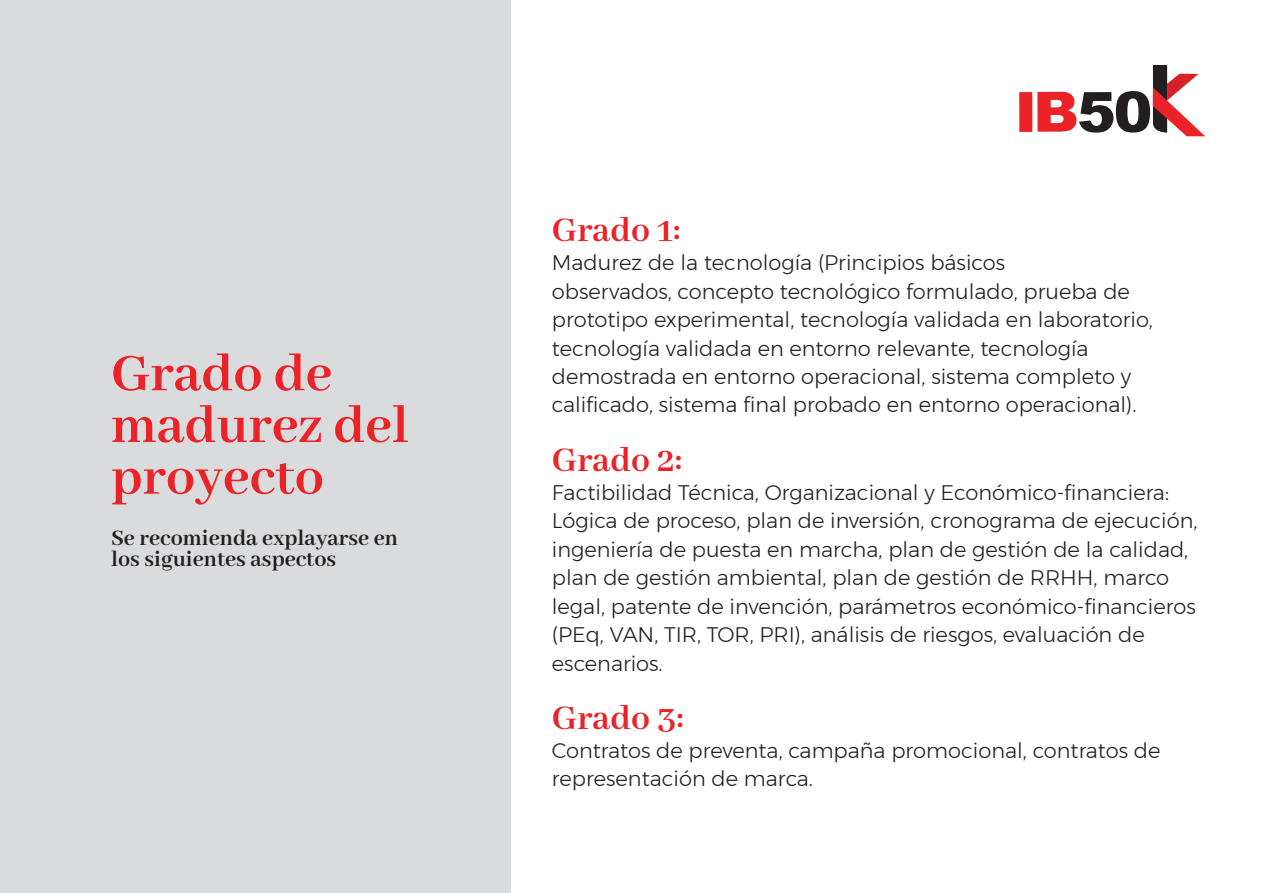
<style>
.page{position:relative;width:1263px;height:893px;background:#fff}
.page>*{position:absolute;margin:0;border:0;box-sizing:border-box;transform-origin:0 0}
.t1{font:700 57.9px/51.8px "Abhaya Libre";color:#eb2227}
.t2{font:700 37.5px "Abhaya Libre";color:#eb2227}
.t3{font:700 24px/21px "Abhaya Libre";color:#231f20}
.t4{font:300 21px/28.5px "Montserrat";color:#231f20}
</style>
<div class="page">
<div style="left:0;top:0;width:510px;height:893px;background:#dadbdc"></div>
<div style="left:1019px;top:92px;width:13px;height:40px;background:#eb2227"></div>
<svg style="left:1037px;top:65px;width:168px;height:71px"></svg>
<h1 class="t1" style="left:111px;top:350px;width:300px">Grado de madurez del proyecto</h1>
<p class="t3" style="left:111px;top:529px;width:289px">Se recomienda explayarse en los siguientes aspectos</p>
<h2 class="t2" style="left:552px;top:210px;width:130px">Grado 1:</h2>
<p class="t4" style="left:552px;top:248px;width:603px">Madurez de la tecnología (Principios básicos<br>observados, concepto tecnológico formulado, prueba de prototipo experimental, tecnología validada en laboratorio, tecnología validada en entorno relevante, tecnología demostrada en entorno operacional, sistema completo y calificado, sistema final probado en entorno operacional).</p>
<h2 class="t2" style="left:552px;top:440px;width:132px">Grado 2:</h2>
<p class="t4" style="left:552px;top:477px;width:647px">Factibilidad Técnica, Organizacional y Económico-financiera:<br>Lógica de proceso, plan de inversión, cronograma de ejecución, ingeniería de puesta en marcha, plan de gestión de la calidad, plan de gestión ambiental, plan de gestión de RRHH, marco legal, patente de invención, parámetros económico-financieros (PEq, VAN, TIR, TOR, PRI), análisis de riesgos, evaluación de escenarios.</p>
<h2 class="t2" style="left:552px;top:698px;width:133px">Grado 3:</h2>
<p class="t4" style="left:552px;top:735px;width:610px">Contratos de preventa, campaña promocional, contratos de representación de marca.</p>
</div>
